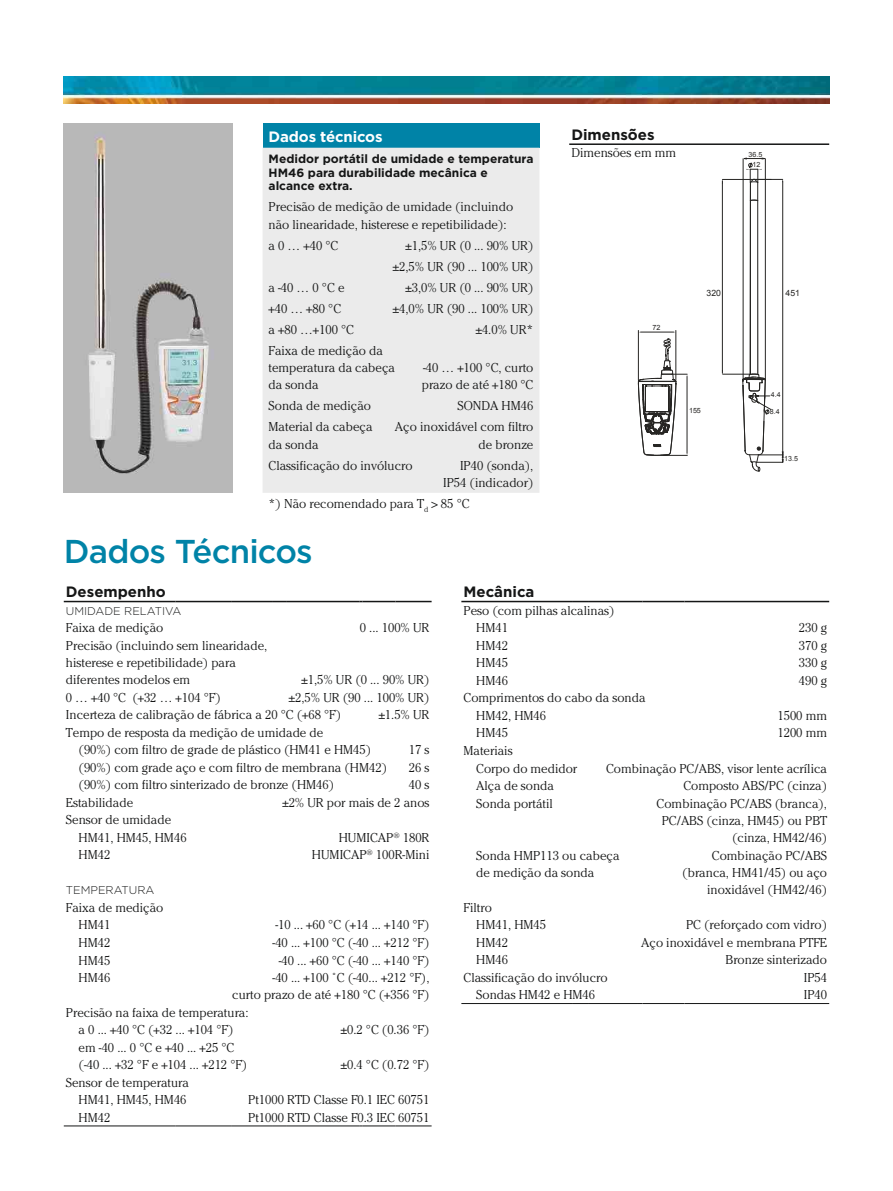
<style>
.page{position:relative;width:893px;height:1191px;background:#fff}
.page>*{position:absolute;margin:0;border:0;box-sizing:border-box;transform-origin:0 0}
.t1{font:500 33px "Gotham";letter-spacing:-.025em;color:#0083a7}
.t2{font:700 15px "Gotham";color:#151616}
.t3{font:700 15px "Gotham";letter-spacing:-.01em;color:#fefefe}
.t4{font:300 12.75px/17.2px "Cheltenham Std";color:#151616}
.t5{font:700 12px/13.5px "Gotham";color:#151616}
.t6{font:300 11.25px "Gotham";color:#151616}
.t7{font:8.7px "Arial";color:#262523}
.t8{font:7.2px "Arial";color:#262523}
.t9{font:7.05px/10.2px "Arial";color:#262523;text-align:center}
</style>
<div class="page">
<img style="left:64px;top:77px;width:765px;height:27px">
<hr style="left:64px;top:601px;width:111px;height:1px;background:#151616">
<hr style="left:175px;top:601px;width:56px;height:1px;background:#151616">
<hr style="left:231px;top:601px;width:42px;height:1px;background:#151616">
<svg style="left:273px;top:601px;width:14px;height:1px"></svg>
<hr style="left:287px;top:601px;width:72px;height:1px;background:#151616">
<hr style="left:363px;top:601px;width:32px;height:1px;background:#151616">
<hr style="left:395px;top:601px;width:37px;height:1px;background:#151616">
<hr style="left:64px;top:1125px;width:111px;height:1px;background:#151616">
<hr style="left:175px;top:1125px;width:56px;height:1px;background:#151616">
<hr style="left:231px;top:1125px;width:42px;height:1px;background:#151616">
<svg style="left:273px;top:1125px;width:14px;height:1px"></svg>
<hr style="left:287px;top:1125px;width:72px;height:1px;background:#151616">
<hr style="left:363px;top:1125px;width:32px;height:1px;background:#151616">
<hr style="left:395px;top:1125px;width:37px;height:1px;background:#151616">
<div style="left:263px;top:124px;width:276px;height:24px;background:#0083a7"></div>
<div style="left:263px;top:148px;width:276px;height:345px;background:#ebebeb"></div>
<hr style="left:569px;top:143px;width:260px;height:2px;background:#151616">
<img style="left:64px;top:124px;width:169px;height:369px">
<svg style="left:722px;top:158px;width:61px;height:314px"></svg>
<hr style="left:638px;top:330px;width:1px;height:50px;background:#262523">
<hr style="left:676px;top:330px;width:1px;height:50px;background:#262523">
<svg style="left:637px;top:332px;width:51px;height:124px"></svg>
<hr style="left:461px;top:1003px;width:112px;height:1px;background:#151616">
<svg style="left:573px;top:1003px;width:16px;height:1px"></svg>
<hr style="left:589px;top:1003px;width:48px;height:1px;background:#151616">
<hr style="left:643px;top:1003px;width:41px;height:1px;background:#151616">
<hr style="left:684px;top:1003px;width:145px;height:1px;background:#151616">
<hr style="left:461px;top:601px;width:112px;height:1px;background:#151616">
<svg style="left:573px;top:601px;width:16px;height:1px"></svg>
<hr style="left:589px;top:601px;width:48px;height:1px;background:#151616">
<hr style="left:643px;top:601px;width:41px;height:1px;background:#151616">
<hr style="left:684px;top:601px;width:145px;height:1px;background:#151616">
<p class="t3" style="left:269px;top:126px;width:115px">Dados técnicos</p>
<p class="t5" style="left:269px;top:152px;width:266px">Medidor portátil de umidade e temperatura<br>HM46 para durabilidade mecânica e alcance extra.</p>
<p class="t4" style="left:269px;top:198px;width:246px">Precisão de medição de umidade (incluindo não linearidade, histerese e repetibilidade):</p>
<p class="t4" style="left:269px;top:236px;width:71px">a 0 … +40 °C</p>
<p class="t4" style="left:393px;top:235px;width:142px;line-height:21px;text-align:right">±1,5% UR (0 ... 90% UR) ±2,5% UR (90 ... 100% UR)</p>
<p class="t4" style="left:269px;top:278px;width:77px">a -40 … 0 °C e</p>
<p class="t4" style="left:405px;top:278px;width:130px">±3,0% UR (0 ... 90% UR)</p>
<p class="t4" style="left:269px;top:299px;width:74px">+40 … +80 °C</p>
<p class="t4" style="left:393px;top:299px;width:142px">±4,0% UR (90 ... 100% UR)</p>
<p class="t4" style="left:269px;top:320px;width:87px">a +80 …+100 °C</p>
<p class="t4" style="left:476px;top:320px;width:59px">±4.0% UR*</p>
<p class="t4" style="left:269px;top:341px;width:128px">Faixa de medição da temperatura da cabeça da sonda</p>
<p class="t4" style="left:422px;top:359px;width:113px">-40 … +100 °C, curto prazo de até +180 °C</p>
<p class="t4" style="left:269px;top:397px;width:104px">Sonda de medição</p>
<p class="t4" style="left:457px;top:397px;width:78px">SONDA HM46</p>
<p class="t4" style="left:269px;top:418px;width:106px">Material da cabeça da sonda</p>
<p class="t4" style="left:395px;top:418px;width:140px;text-align:right">Aço inoxidável com filtro de bronze</p>
<p class="t4" style="left:269px;top:456px;width:146px">Classificação do invólucro</p>
<p class="t4" style="left:443px;top:456px;width:92px;text-align:right">IP40 (sonda),<br>IP54 (indicador)</p>
<p class="t4" style="left:269px;top:495px;width:203px">*) Não recomendado para T<sub>d</sub> &gt; 85 °C</p>
<h1 class="t1" style="left:64px;top:530px;width:251px">Dados Técnicos</h1>
<p class="t2" style="left:571px;top:125px;width:85px">Dimensões</p>
<p class="t4" style="left:571px;top:144px;width:106px">Dimensões em mm</p>
<p class="t9" style="left:749px;top:149px;width:15px">36.5<br>12</p>
<p class="t8" style="left:652px;top:323px;width:9px">72</p>
<p class="t7" style="left:707px;top:288px;width:16px">320</p>
<p class="t7" style="left:785px;top:288px;width:16px">451</p>
<p class="t8" style="left:689px;top:405px;width:13px">155</p>
<p class="t9" style="left:771px;top:390px;width:11px">4.4</p>
<p class="t9" style="left:770px;top:407px;width:11px">8.4</p>
<p class="t9" style="left:784px;top:453px;width:15px">13.5</p>
<p class="t2" style="left:66px;top:582px;width:101px">Desempenho</p>
<p class="t6" style="left:66px;top:603px;width:117px">UMIDADE RELATIVA</p>
<p class="t4" style="left:66px;top:619px;width:99px">Faixa de medição</p>
<p class="t4" style="left:360px;top:619px;width:71px">0 ... 100% UR</p>
<p class="t4" style="left:66px;top:637px;width:203px">Precisão (incluindo sem linearidade, histerese e repetibilidade) para diferentes modelos em<br>0 … +40 °C (+32 … +104 °F)</p>
<p class="t4" style="left:301px;top:671px;width:130px">±1,5% UR (0 ... 90% UR)</p>
<p class="t4" style="left:289px;top:688px;width:142px">±2,5% UR (90 ... 100% UR)</p>
<p class="t4" style="left:66px;top:706px;width:277px">Incerteza de calibração de fábrica a 20 °C (+68 °F)</p>
<p class="t4" style="left:379px;top:706px;width:52px">±1.5% UR</p>
<p class="t4" style="left:79px;top:723px;width:294px;text-indent:-13px">Tempo de resposta da medição de umidade de<br>(90%) com filtro de grade de plástico (HM41 e HM45)</p>
<p class="t4" style="left:409px;top:741px;width:22px">17 s</p>
<p class="t4" style="left:79px;top:758px;width:310px">(90%) com grade aço e com filtro de membrana (HM42)</p>
<p class="t4" style="left:409px;top:758px;width:22px">26 s</p>
<p class="t4" style="left:79px;top:776px;width:257px">(90%) com filtro sinterizado de bronze (HM46)</p>
<p class="t4" style="left:409px;top:776px;width:22px">40 s</p>
<p class="t4" style="left:66px;top:793px;width:69px">Estabilidade</p>
<p class="t4" style="left:282px;top:793px;width:149px">±2% UR por mais de 2 anos</p>
<p class="t4" style="left:79px;top:811px;width:109px;text-indent:-13px">Sensor de umidade<br>HM41, HM45, HM46</p>
<p class="t4" style="left:339px;top:828px;width:92px">HUMICAP<sup>®</sup> 180R</p>
<p class="t4" style="left:79px;top:846px;width:33px">HM42</p>
<p class="t4" style="left:312px;top:846px;width:119px">HUMICAP<sup>®</sup> 100R-Mini</p>
<p class="t6" style="left:66px;top:883px;width:90px">TEMPERATURA</p>
<p class="t4" style="left:79px;top:898px;width:86px;text-indent:-13px">Faixa de medição<br>HM41</p>
<p class="t4" style="left:275px;top:916px;width:156px">-10 ... +60 °C (+14 ... +140 °F)</p>
<p class="t4" style="left:79px;top:934px;width:33px">HM42</p>
<p class="t4" style="left:273px;top:934px;width:158px">-40 ... +100 °C (-40 ... +212 °F)</p>
<p class="t4" style="left:79px;top:951px;width:33px">HM45</p>
<p class="t4" style="left:279px;top:951px;width:152px">-40 ... +60 °C (-40 ... +140 °F)</p>
<p class="t4" style="left:79px;top:969px;width:33px">HM46</p>
<p class="t4" style="left:273px;top:969px;width:158px">-40 ... +100 ˚C (-40... +212 °F),</p>
<p class="t4" style="left:232px;top:986px;width:199px">curto prazo de até +180 °C (+356 °F)</p>
<p class="t4" style="left:66px;top:1003px;width:184px">Precisão na faixa de temperatura:</p>
<p class="t4" style="left:79px;top:1021px;width:156px">a 0 ... +40 °C (+32 ... +104 °F)</p>
<p class="t4" style="left:341px;top:1021px;width:90px">±0.2 °C (0.36 °F)</p>
<p class="t4" style="left:79px;top:1038px;width:170px">em -40 ... 0 °C e +40 ... +25 °C (-40 ... +32 °F e +104 ... +212 °F)</p>
<p class="t4" style="left:341px;top:1056px;width:90px">±0.4 °C (0.72 °F)</p>
<p class="t4" style="left:66px;top:1073px;width:125px;text-align:right">Sensor de temperatura<br>HM41, HM45, HM46</p>
<p class="t4" style="left:248px;top:1091px;width:183px">Pt1000 RTD Classe F0.1 IEC 60751</p>
<p class="t4" style="left:79px;top:1108px;width:33px">HM42</p>
<p class="t4" style="left:248px;top:1108px;width:183px">Pt1000 RTD Classe F0.3 IEC 60751</p>
<p class="t2" style="left:463px;top:582px;width:72px">Mecânica</p>
<p class="t4" style="left:476px;top:601px;width:140px;text-indent:-13px">Peso (com pilhas alcalinas)<br>HM41</p>
<p class="t4" style="left:799px;top:619px;width:30px">230 g</p>
<p class="t4" style="left:476px;top:637px;width:33px">HM42</p>
<p class="t4" style="left:799px;top:637px;width:30px">370 g</p>
<p class="t4" style="left:476px;top:654px;width:33px">HM45</p>
<p class="t4" style="left:799px;top:654px;width:30px">330 g</p>
<p class="t4" style="left:476px;top:672px;width:33px">HM46</p>
<p class="t4" style="left:799px;top:672px;width:30px">490 g</p>
<p class="t4" style="left:476px;top:689px;width:171px;text-indent:-13px">Comprimentos do cabo da sonda<br>HM42, HM46</p>
<p class="t4" style="left:777px;top:707px;width:51px">1500 mm</p>
<p class="t4" style="left:476px;top:724px;width:33px">HM45</p>
<p class="t4" style="left:777px;top:724px;width:51px">1200 mm</p>
<p class="t4" style="left:476px;top:741px;width:102px;text-indent:-13px">Materiais<br>Corpo do medidor</p>
<p class="t4" style="left:606px;top:759px;width:223px">Combinação PC/ABS, visor lente acrílica</p>
<p class="t4" style="left:476px;top:777px;width:79px">Alça de sonda</p>
<p class="t4" style="left:683px;top:777px;width:145px">Composto ABS/PC (cinza)</p>
<p class="t4" style="left:476px;top:794px;width:78px">Sonda portátil</p>
<p class="t4" style="left:657px;top:794px;width:172px;text-align:right">Combinação PC/ABS (branca),<br>PC/ABS (cinza, HM45) ou PBT (cinza, HM42/46)</p>
<p class="t4" style="left:476px;top:846px;width:145px">Sonda HMP113 ou cabeça de medição da sonda</p>
<p class="t4" style="left:682px;top:846px;width:146px;text-align:right">Combinação PC/ABS (branca, HM41/45) ou aço inoxidável (HM42/46)</p>
<p class="t4" style="left:476px;top:898px;width:71px;text-indent:-13px">Filtro<br>HM41, HM45</p>
<p class="t4" style="left:686px;top:916px;width:142px">PC (reforçado com vidro)</p>
<p class="t4" style="left:476px;top:933px;width:33px">HM42</p>
<p class="t4" style="left:641px;top:933px;width:187px">Aço inoxidável e membrana PTFE</p>
<p class="t4" style="left:476px;top:951px;width:33px">HM46</p>
<p class="t4" style="left:726px;top:951px;width:103px">Bronze sinterizado</p>
<p class="t4" style="left:463px;top:968px;width:146px">Classificação do invólucro</p>
<p class="t4" style="left:804px;top:968px;width:25px">IP54</p>
<p class="t4" style="left:476px;top:986px;width:120px">Sondas HM42 e HM46</p>
<p class="t4" style="left:804px;top:986px;width:25px">IP40</p>
</div>
